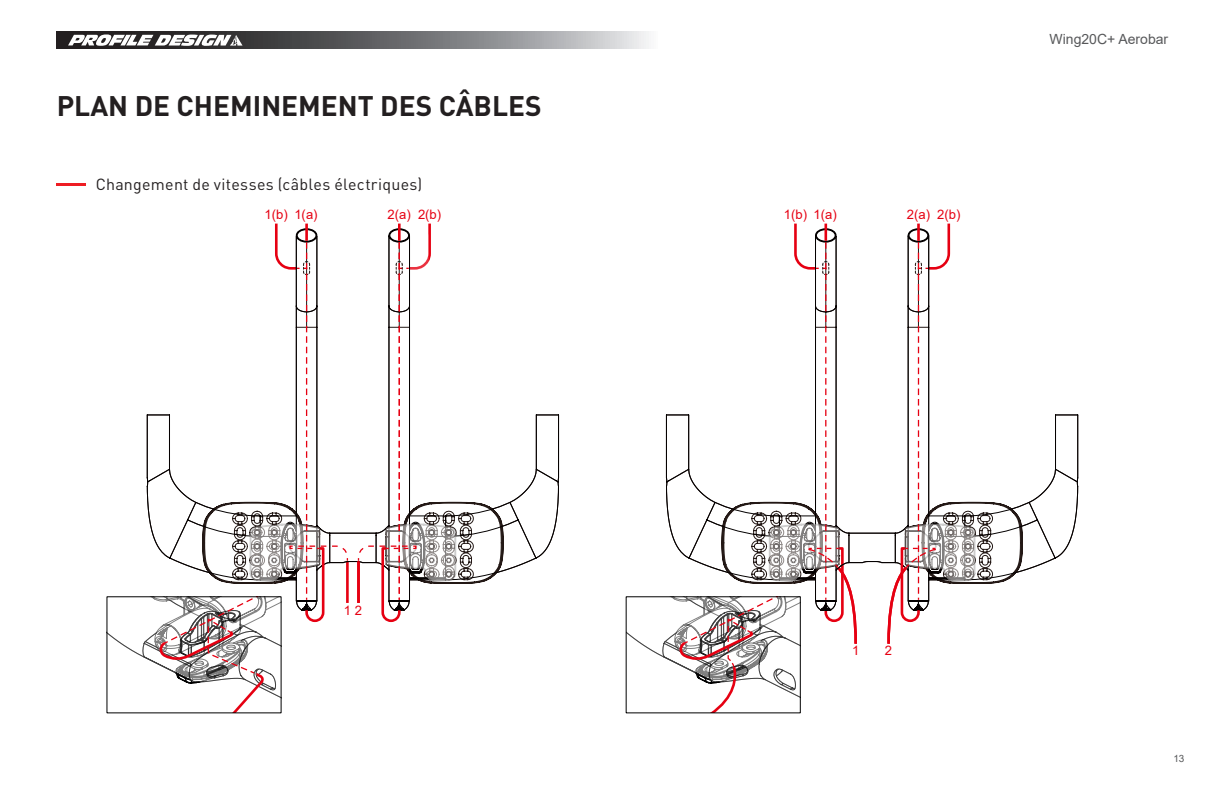
<style>
.page{position:relative;width:1225px;height:794px;background:#fff}
.page>*{position:absolute;margin:0;border:0;box-sizing:border-box;transform-origin:0 0}
.Page_Title{font:700 28px "DIN Pro";color:#231f20}
.Item_Tools_F_order{font:16px "DIN Pro";letter-spacing:.015em;color:#231f20}
.t1{font:14px "Arial";color:#57585a}
.t2{font:13px "Arial";color:#e60012}
.t3{font:10px "Arial";color:#57585a}
</style>
<div class="page">
<svg style="left:57px;top:32px;width:592px;height:17px"></svg>
<svg style="left:68px;top:34px;width:174px;height:12px"></svg>
<svg style="left:456px;top:414px;width:103px;height:170px"></svg>
<svg style="left:975px;top:414px;width:103px;height:170px"></svg>
<svg style="left:627px;top:223px;width:348px;height:490px"></svg>
<svg style="left:108px;top:223px;width:348px;height:490px"></svg>
<hr style="left:57px;top:183px;width:29px;height:2px;background:#ee1d23">
<p class="Page_Title" style="left:57px;top:86px;width:486px">PLAN DE CHEMINEMENT DES CÂBLES</p>
<p class="Item_Tools_F_order" style="left:96px;top:173px;width:328px">Changement de vitesses (câbles électriques)</p>
<p class="t2" style="left:265px;top:205px;width:54px">1(b) 1(a)</p>
<p class="t2" style="left:387px;top:205px;width:55px">2(a) 2(b)</p>
<p class="t2" style="left:784px;top:205px;width:25px">1(b)</p>
<p class="t2" style="left:937px;top:205px;width:25px">2(b)</p>
<p class="t2" style="left:813px;top:205px;width:25px">1(a)</p>
<p class="t2" style="left:906px;top:205px;width:25px">2(a)</p>
<p class="t1" style="left:1049px;top:29px;width:120px">Wing20C+ Aerobar</p>
<p class="t2" style="left:344px;top:602px;width:20px">1 2</p>
<p class="t2" style="left:852px;top:641px;width:9px">1</p>
<p class="t2" style="left:885px;top:641px;width:9px">2</p>
<p class="t3" style="left:1173px;top:751px;width:12px">13</p>
</div>
